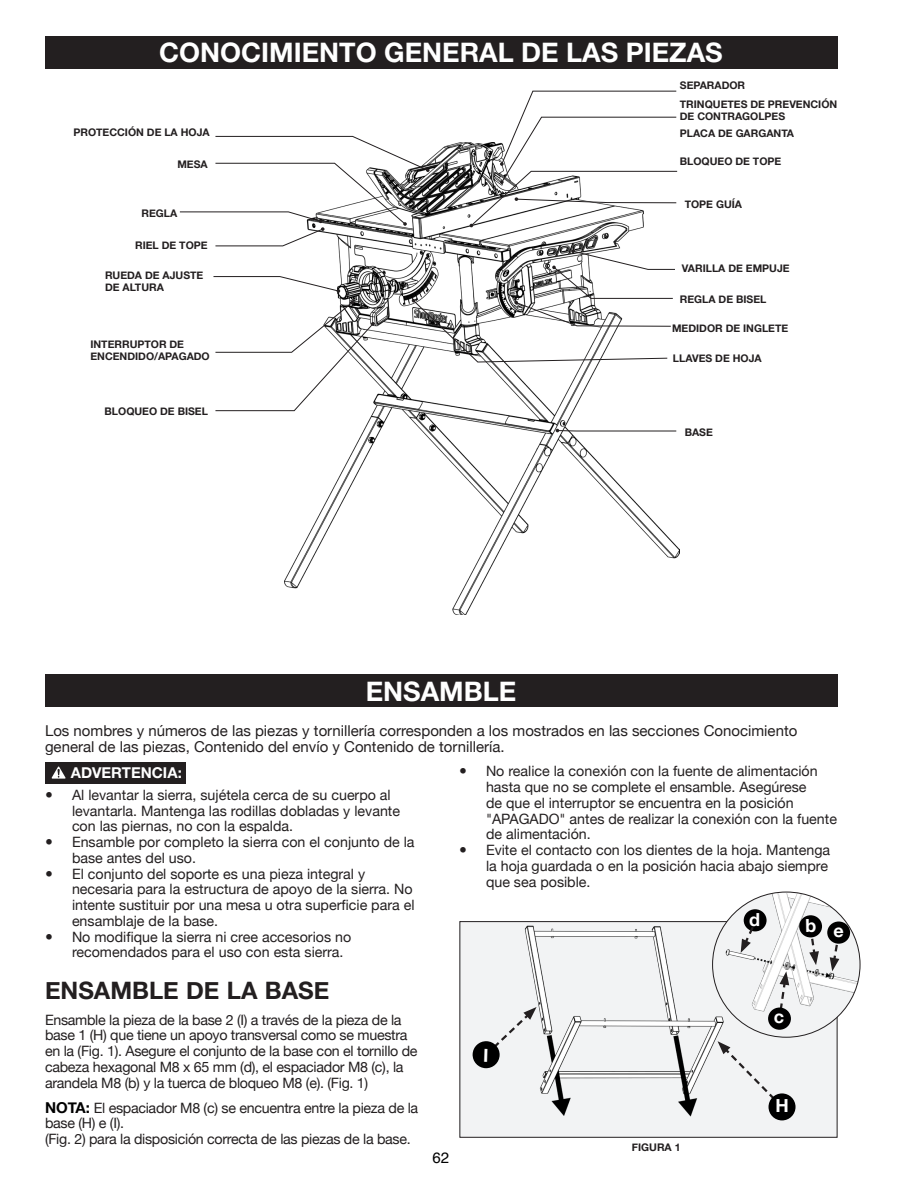
<style>
.page{position:relative;width:918px;height:1188px;background:#fff}
.page>*{position:absolute;margin:0;border:0;box-sizing:border-box;transform-origin:0 0}
.Body_Title{font:700 27px "Helvetica Neue LT Std";color:#fff}
.Body_Sub-Title{font:700 24px "Helvetica Neue";color:#231f20}
.callouts{font:700 18px "Helvetica Neue";color:#fff}
.t1{font:15px/16.5px "Helvetica Neue";color:#231f20}
.Body_Text_10_11{font:700 15px "Helvetica Neue LT Std";color:#fff}
.t2{font:15px "Helvetica";color:#000}
.t3{font:14.25px/15.8px "Helvetica Neue";color:#231f20}
.t4{font:14.25px/15.8px "Helvetica Neue";letter-spacing:-.02em;color:#231f20}
.Body_Text_10_11-2{font:700 10.5px/12px "Helvetica Neue";color:#231f20}
.center{font:700 10.5px "Helvetica Neue";color:#231f20}
.s1{font-weight:700;font-size:15px;color:#000}
</style>
<div class="page">
<div style="left:45px;top:763px;width:105px;height:21px;background:#231f20"></div>
<svg style="left:52px;top:767px;width:14px;height:12px"></svg>
<div style="left:67px;top:763px;width:119px;height:21px;background:#231f20"></div>
<div style="left:45px;top:36px;width:792px;height:33px;background:#231f20"></div>
<div style="left:45px;top:675px;width:792px;height:32px;background:#231f20"></div>
<div style="left:460px;top:922px;width:377px;height:215px;background:#f2f3f4"></div>
<img style="left:475px;top:925px;width:312px;height:196px">
<div style="left:459px;top:921px;width:378px;height:217px;border:1px solid #231f20"></div>
<svg style="left:718px;top:1041px;width:67px;height:69px"></svg>
<div style="left:769px;top:1093px;width:27px;height:27px;background:#000;border-radius:50%"></div>
<div style="left:472px;top:1041px;width:28px;height:27px;background:#000;border-radius:50%"></div>
<div style="left:713px;top:892px;width:147px;height:145px;background:#f2f3f4;border-radius:50%"></div>
<img style="left:718px;top:893px;width:142px;height:120px">
<div style="left:744px;top:909px;width:23px;height:22px;background:#000;border-radius:50%"></div>
<svg style="left:778px;top:971px;width:11px;height:41px"></svg>
<svg style="left:741px;top:924px;width:15px;height:29px"></svg>
<svg style="left:830px;top:941px;width:11px;height:30px"></svg>
<div style="left:799px;top:915px;width:23px;height:22px;background:#000;border-radius:50%"></div>
<div style="left:827px;top:922px;width:23px;height:22px;background:#000;border-radius:50%"></div>
<div style="left:768px;top:1008px;width:23px;height:22px;background:#000;border-radius:50%"></div>
<img style="left:285px;top:412px;width:395px;height:203px">
<svg style="left:556px;top:429px;width:121px;height:3px"></svg>
<svg style="left:179px;top:90px;width:499px;height:322px"></svg>
<svg style="left:483px;top:1007px;width:54px;height:55px"></svg>
<svg style="left:806px;top:934px;width:13px;height:31px"></svg>
<p class="Body_Title" style="left:159px;top:36px;width:565px">CONOCIMIENTO GENERAL DE LAS PIEZAS</p>
<p class="Body_Text_10_11-2" style="left:73px;top:126px;width:138px">PROTECCIÓN DE LA HOJA</p>
<p class="Body_Text_10_11-2" style="left:177px;top:158px;width:32px">MESA</p>
<p class="Body_Text_10_11-2" style="left:142px;top:207px;width:37px">REGLA</p>
<p class="Body_Text_10_11-2" style="left:135px;top:239px;width:74px">RIEL DE TOPE</p>
<p class="Body_Text_10_11-2" style="left:105px;top:269px;width:100px">RUEDA DE AJUSTE<br>DE ALTURA</p>
<p class="Body_Text_10_11-2" style="left:90px;top:338px;width:121px">INTERRUPTOR DE<br>ENCENDIDO/APAGADO</p>
<p class="Body_Text_10_11-2" style="left:105px;top:405px;width:105px">BLOQUEO DE BISEL</p>
<p class="Body_Title" style="left:366px;top:674px;width:152px">ENSAMBLE</p>
<p class="Body_Text_10_11-2" style="left:680px;top:79px;width:67px">SEPARADOR</p>
<p class="Body_Text_10_11-2" style="left:680px;top:98px;width:159px">TRINQUETES DE PREVENCIÓN<br>DE CONTRAGOLPES</p>
<p class="Body_Text_10_11-2" style="left:680px;top:127px;width:116px">PLACA DE GARGANTA</p>
<p class="Body_Text_10_11-2" style="left:680px;top:155px;width:103px">BLOQUEO DE TOPE</p>
<p class="Body_Text_10_11-2" style="left:685px;top:198px;width:59px">TOPE GUÍA</p>
<p class="Body_Text_10_11-2" style="left:682px;top:262px;width:109px">VARILLA DE EMPUJE</p>
<p class="Body_Text_10_11-2" style="left:680px;top:293px;width:88px">REGLA DE BISEL</p>
<p class="Body_Text_10_11-2" style="left:672px;top:322px;width:118px">MEDIDOR DE INGLETE</p>
<p class="Body_Text_10_11-2" style="left:673px;top:352px;width:90px">LLAVES DE HOJA</p>
<p class="Body_Text_10_11-2" style="left:685px;top:426px;width:30px">BASE</p>
<p class="t1" style="left:45px;top:722px;width:754px">Los nombres y números de las piezas y tornillería corresponden a los mostrados en las secciones Conocimiento general de las piezas, Contenido del envío y Contenido de tornillería.</p>
<p class="Body_Text_10_11" style="left:71px;top:763px;width:113px">ADVERTENCIA:</p>
<p class="t3" style="left:72px;top:787px;width:330px">Al levantar la sierra, sujétela cerca de su cuerpo al levantarla. Mantenga las rodillas dobladas y levante con las piernas, no con la espalda.</p>
<p class="t3" style="left:72px;top:834px;width:344px">Ensamble por completo la sierra con el conjunto de la base antes del uso.</p>
<p class="t3" style="left:72px;top:866px;width:344px">El conjunto del soporte es una pieza integral y necesaria para la estructura de apoyo de la sierra. No intente sustituir por una mesa u otra superficie para el ensamblaje de la base.</p>
<p class="t3" style="left:72px;top:929px;width:281px">No modifique la sierra ni cree accesorios no recomendados para el uso con esta sierra.</p>
<p class="Body_Sub-Title" style="left:45px;top:976px;width:286px">ENSAMBLE DE LA BASE</p>
<p class="t4" style="left:45px;top:1011px;width:374px">Ensamble la pieza de la base 2 (I) a través de la pieza de la base 1 (H) que tiene un apoyo transversal como se muestra en la (Fig. 1). Asegure el conjunto de la base con el tornillo de cabeza hexagonal M8 x 65 mm (d), el espaciador M8 (c), la arandela M8 (b) y la tuerca de bloqueo M8 (e). (Fig. 1)</p>
<p class="t4" style="left:45px;top:1099px;width:375px"><span class="s1">NOTA:</span> El espaciador M8 (c) se encuentra entre la pieza de la base (H) e (I).</p>
<p class="t4" style="left:45px;top:1131px;width:367px">(Fig. 2) para la disposición correcta de las piezas de la base.</p>
<p class="t2" style="left:433px;top:1149px;width:18px">62</p>
<p class="t3" style="left:486px;top:763px;width:352px">No realice la conexión con la fuente de alimentación hasta que no se complete el ensamble. Asegúrese<br>de que el interruptor se encuentra en la posición "APAGADO" antes de realizar la conexión con la fuente de alimentación.</p>
<p class="t3" style="left:486px;top:842px;width:346px">Evite el contacto con los dientes de la hoja. Mantenga la hoja guardada o en la posición hacia abajo siempre que sea posible.</p>
<p class="center" style="left:632px;top:1141px;width:50px">FIGURA 1</p>
<p class="callouts" style="left:749px;top:908px;width:12px">d</p>
<p class="callouts" style="left:774px;top:1006px;width:12px">c</p>
<p class="callouts" style="left:775px;top:1095px;width:15px">H</p>
<p class="callouts" style="left:834px;top:920px;width:12px">e</p>
</div>
